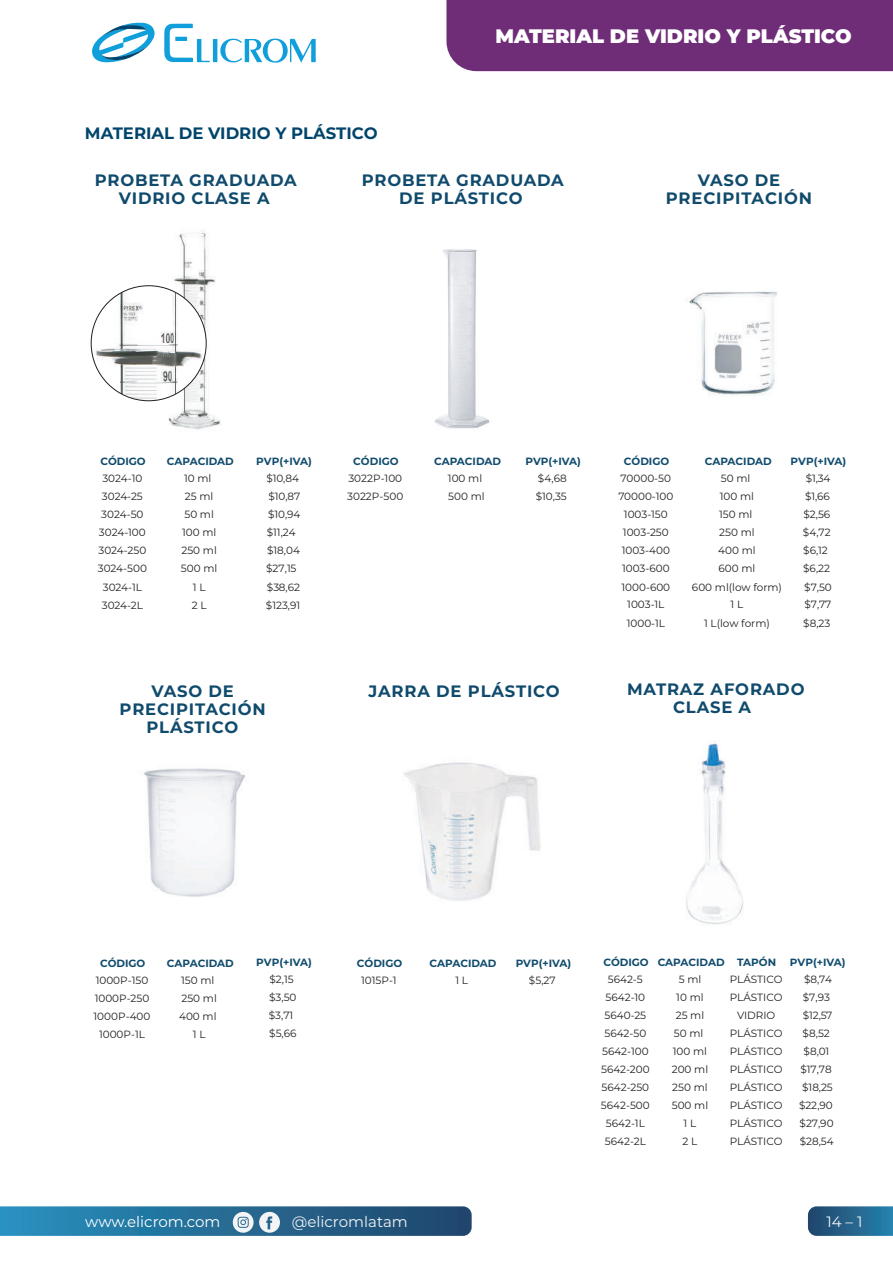
<style>
.page{position:relative;width:893px;height:1263px;background:#fff}
.page>*{position:absolute;margin:0;border:0;box-sizing:border-box;transform-origin:0 0}
.t1{font:900 19.5px "Montserrat";color:#fff}
.t2{font:700 16.5px/18px "Montserrat";letter-spacing:.05em;color:#104b6d;text-align:center}
.t3{font:700 16.5px "Montserrat";color:#01456c}
.t4{font:15px "Montserrat";color:#f3f4f6}
.t5{font:15px "Montserrat";color:#fff}
.t6{font:10.5px/18px "Montserrat";color:#231f20}
.t7{font:700 10.5px "Montserrat";color:#104b6d}
</style>
<div class="page">
<div style="left:446px;top:0;width:447px;height:71px;background:#6f2d78"></div>
<svg style="left:808px;top:1206px;width:85px;height:30px;background:#2a688f"></svg>
<svg style="left:0;top:1206px;width:472px;height:30px;background:#31739a"></svg>
<svg style="left:92px;top:22px;width:63px;height:40px"></svg>
<svg style="left:164px;top:24px;width:152px;height:39px"></svg>
<img style="left:129px;top:231px;width:93px;height:199px">
<img style="left:91px;top:286px;width:115px;height:115px;border-radius:58px">
<img style="left:686px;top:742px;width:57px;height:183px">
<img style="left:434px;top:249px;width:56px;height:180px">
<img style="left:403px;top:762px;width:138px;height:139px">
<img style="left:143px;top:768px;width:103px;height:129px">
<img style="left:689px;top:291px;width:89px;height:104px">
<h2 class="t3" style="left:85px;top:121px;width:294px">MATERIAL DE VIDRIO Y PLÁSTICO</h2>
<h1 class="t1" style="left:495px;top:21px;width:358px">MATERIAL DE VIDRIO Y PLÁSTICO</h1>
<h2 class="t2" style="left:95px;top:171px;width:204px">PROBETA GRADUADA<br>VIDRIO CLASE A</h2>
<h2 class="t2" style="left:362px;top:171px;width:204px">PROBETA GRADUADA<br>DE PLÁSTICO</h2>
<h2 class="t2" style="left:666px;top:171px;width:148px">VASO DE<br>PRECIPITACIÓN</h2>
<p class="t7" style="left:100px;top:454px;width:47px">CÓDIGO</p>
<p class="t7" style="left:167px;top:454px;width:68px">CAPACIDAD</p>
<p class="t7" style="left:256px;top:454px;width:57px">PVP(+IVA)</p>
<p class="t6" style="left:98px;top:469px;width:51px;text-align:center">3024-10<br>3024-25<br>3024-50<br>3024-100<br>3024-250<br>3024-500</p>
<p class="t6" style="left:181px;top:469px;width:37px;text-align:center">10 ml<br>25 ml<br>50 ml<br>100 ml<br>250 ml</p>
<p class="t6" style="left:181px;top:559px;width:38px">500 ml</p>
<p class="t6" style="left:266px;top:469px;width:35px">$10,84 $10,87</p>
<p class="t6" style="left:267px;top:505px;width:35px">$10,94 $11,24</p>
<p class="t6" style="left:266px;top:541px;width:35px">$18,04 $27,15</p>
<p class="t6" style="left:102px;top:578px;width:43px">3024-1L<br>3024-2L</p>
<p class="t6" style="left:192px;top:578px;width:16px">1 L<br>2 L</p>
<p class="t6" style="left:266px;top:578px;width:36px">$38,62 $123,91</p>
<h2 class="t2" style="left:120px;top:681px;width:148px">VASO DE<br>PRECIPITACIÓN<br>PLÁSTICO</h2>
<p class="t7" style="left:353px;top:454px;width:47px">CÓDIGO</p>
<p class="t6" style="left:347px;top:469px;width:58px">3022P-100<br>3022P-500</p>
<p class="t6" style="left:448px;top:469px;width:38px">100 ml<br>500 ml</p>
<p class="t7" style="left:434px;top:454px;width:68px">CAPACIDAD</p>
<p class="t7" style="left:525px;top:454px;width:57px">PVP(+IVA)</p>
<p class="t6" style="left:536px;top:469px;width:33px">$4,68 $10,35</p>
<h2 class="t2" style="left:369px;top:681px;width:193px">JARRA DE PLÁSTICO</h2>
<p class="t7" style="left:624px;top:454px;width:47px">CÓDIGO</p>
<p class="t6" style="left:618px;top:469px;width:57px;text-align:center">70000-50<br>70000-100<br>1003-150<br>1003-250<br>1003-400<br>1003-600</p>
<p class="t6" style="left:627px;top:595px;width:39px">1003-1L</p>
<p class="t6" style="left:621px;top:578px;width:50px">1000-600</p>
<p class="t6" style="left:627px;top:614px;width:40px">1000-1L</p>
<p class="t7" style="left:705px;top:454px;width:68px">CAPACIDAD</p>
<p class="t6" style="left:718px;top:469px;width:39px">50 ml<br>100 ml<br>150 ml<br>250 ml<br>400 ml<br>600 ml</p>
<p class="t6" style="left:731px;top:595px;width:14px">1 L</p>
<p class="t6" style="left:692px;top:578px;width:92px">600 ml(low form)</p>
<p class="t6" style="left:704px;top:614px;width:67px">1 L(low form)</p>
<p class="t7" style="left:791px;top:454px;width:57px">PVP(+IVA)</p>
<p class="t6" style="left:803px;top:469px;width:31px">$1,34 $1,66 $2,56 $4,72 $6,12 $6,22 $7,50</p>
<p class="t6" style="left:803px;top:595px;width:30px;line-height:18.5px">$7,77 $8,23</p>
<h2 class="t2" style="left:627px;top:680px;width:179px">MATRAZ AFORADO<br>CLASE A</h2>
<p class="t7" style="left:100px;top:955px;width:47px">CÓDIGO</p>
<p class="t6" style="left:94px;top:970px;width:58px;text-align:center">1000P-150<br>1000P-250<br>1000P-400<br>1000P-1L</p>
<p class="t7" style="left:167px;top:955px;width:69px">CAPACIDAD</p>
<p class="t6" style="left:179px;top:970px;width:39px;text-align:center">150 ml<br>250 ml<br>400 ml<br>1 L</p>
<p class="t7" style="left:256px;top:955px;width:57px">PVP(+IVA)</p>
<p class="t6" style="left:269px;top:970px;width:29px">$2,15 $3,50 $3,71 $5,66</p>
<p class="t7" style="left:357px;top:955px;width:47px">CÓDIGO</p>
<p class="t6" style="left:361px;top:970px;width:37px">1015P-1</p>
<p class="t7" style="left:429px;top:955px;width:69px">CAPACIDAD</p>
<p class="t6" style="left:455px;top:970px;width:14px">1 L</p>
<p class="t7" style="left:516px;top:955px;width:57px">PVP(+IVA)</p>
<p class="t6" style="left:529px;top:970px;width:28px">$5,27</p>
<p class="t7" style="left:603px;top:954px;width:47px">CÓDIGO</p>
<p class="t6" style="left:606px;top:970px;width:41px">5642-5<br>5642-10</p>
<p class="t6" style="left:601px;top:1024px;width:50px;text-align:center">5642-50<br>5642-100<br>5642-200<br>5642-250<br>5642-500</p>
<p class="t7" style="left:737px;top:954px;width:40px">TAPÓN</p>
<p class="t6" style="left:730px;top:970px;width:54px">PLÁSTICO<br>PLÁSTICO</p>
<p class="t6" style="left:730px;top:1024px;width:54px;text-align:justify">PLÁSTICO PLÁSTICO PLÁSTICO PLÁSTICO PLÁSTICO</p>
<p class="t6" style="left:730px;top:1132px;width:54px">PLÁSTICO</p>
<p class="t7" style="left:658px;top:954px;width:69px">CAPACIDAD</p>
<p class="t6" style="left:676px;top:970px;width:29px">5 ml<br>10 ml</p>
<p class="t6" style="left:672px;top:1024px;width:38px">50 ml<br>100 ml<br>200 ml<br>250 ml<br>500 ml</p>
<p class="t6" style="left:605px;top:1006px;width:43px">5640-25</p>
<p class="t6" style="left:676px;top:1006px;width:30px">25 ml</p>
<p class="t6" style="left:737px;top:1006px;width:40px">VIDRIO</p>
<p class="t6" style="left:730px;top:1114px;width:54px">PLÁSTICO</p>
<p class="t6" style="left:605px;top:1114px;width:42px">5642-1L<br>5642-2L</p>
<p class="t6" style="left:682px;top:1114px;width:16px">1 L<br>2 L</p>
<p class="t7" style="left:790px;top:954px;width:57px">PVP(+IVA)</p>
<p class="t6" style="left:799px;top:970px;width:36px;text-align:center">$8,74 $7,93 $12,57 $8,52 $8,01 $17,78 $18,25 $22,90 $27,90 $28,54</p>
<h3 class="t5" style="left:85px;top:1211px;width:137px">www.elicrom.com</h3>
<h3 class="t4" style="left:292px;top:1211px;width:117px">@elicromlatam</h3>
<h3 class="t4" style="left:826px;top:1211px;width:38px">14 – 1</h3>
</div>
